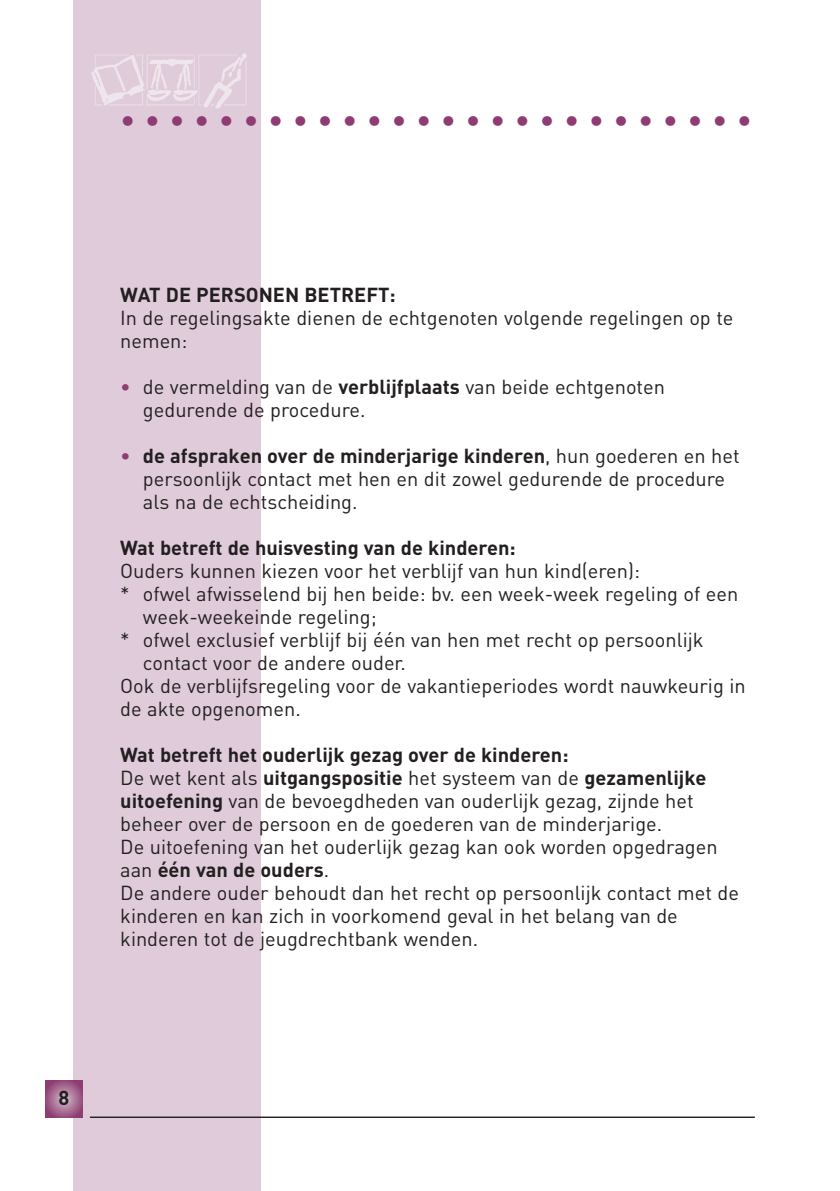
<style>
.page{position:relative;width:840px;height:1191px;background:#fff}
.page>*{position:absolute;margin:0;border:0;box-sizing:border-box;transform-origin:0 0}
.t1{font:500 30px "DIN";color:#8f3b74}
.t2{font:20px/23px "DIN";color:#231f20}
.t3{font:700 20px "DIN";color:#231f20}
.s1{color:#8f3b74}
.s2{font-weight:700}
</style>
<div class="page">
<div style="left:74px;top:0;width:187px;height:1191px;background:#dfcbd9"></div>
<hr style="left:90px;top:1116px;width:664px;height:2px;background:#231f20">
<svg style="left:45px;top:1080px;width:37px;height:37px"></svg>
<img style="left:91px;top:53px;width:156px;height:56px">
<h1 class="t1" style="left:120px;top:110px;width:633px">••••••••••••••••••••••••••</h1>
<p class="t3" style="left:120px;top:287px;width:277px">WAT DE PERSONEN BETREFT:</p>
<p class="t2" style="left:120px;top:308px;width:614px">In de regelingsakte dienen de echtgenoten volgende regelingen op te nemen:</p>
<p class="t2" style="left:143px;top:377px;width:523px;text-indent:-23px"><span class="s1">•</span> de vermelding van de <span class="s2">verblijfplaats</span> van beide echtgenoten gedurende de procedure.</p>
<p class="t2" style="left:143px;top:446px;width:598px;text-indent:-23px"><span class="s1">•</span> <span class="s2">de afspraken over de minderjarige kinderen</span>, hun goederen en het persoonlijk contact met hen en dit zowel gedurende de procedure als na de echtscheiding.</p>
<p class="t3" style="left:120px;top:540px;width:396px">Wat betreft de huisvesting van de kinderen:</p>
<p class="t2" style="left:120px;top:561px;width:521px">Ouders kunnen kiezen voor het verblijf van hun kind(eren):</p>
<p class="t2" style="left:120px;top:584px;width:619px">* ofwel afwisselend bij hen beide: bv. een week-week regeling of een</p>
<p class="t2" style="left:143px;top:607px;width:235px">week-weekeinde regeling;</p>
<p class="t2" style="left:120px;top:630px;width:584px">* ofwel exclusief verblijf bij één van hen met recht op persoonlijk</p>
<p class="t2" style="left:143px;top:653px;width:264px">contact voor de andere ouder.</p>
<p class="t2" style="left:120px;top:676px;width:626px">Ook de verblijfsregeling voor de vakantieperiodes wordt nauwkeurig in</p>
<p class="t2" style="left:120px;top:699px;width:182px">de akte opgenomen.</p>
<p class="t2" style="left:120px;top:745px;width:620px"><span class="s2">Wat betreft het ouderlijk gezag over de kinderen:<br></span>De wet kent als <span class="s2">uitgangspositie</span> het systeem van de <span class="s2">gezamenlijke uitoefening</span> van de bevoegdheden van ouderlijk gezag, zijnde het beheer over de persoon en de goederen van de minderjarige.<br>De uitoefening van het ouderlijk gezag kan ook worden opgedragen aan <span class="s2">één van de ouders</span>.<br>De andere ouder behoudt dan het recht op persoonlijk contact met de kinderen en kan zich in voorkomend geval in het belang van de kinderen tot de jeugdrechtbank wenden.</p>
<p class="t3" style="left:58px;top:1090px;width:12px">8</p>
</div>
